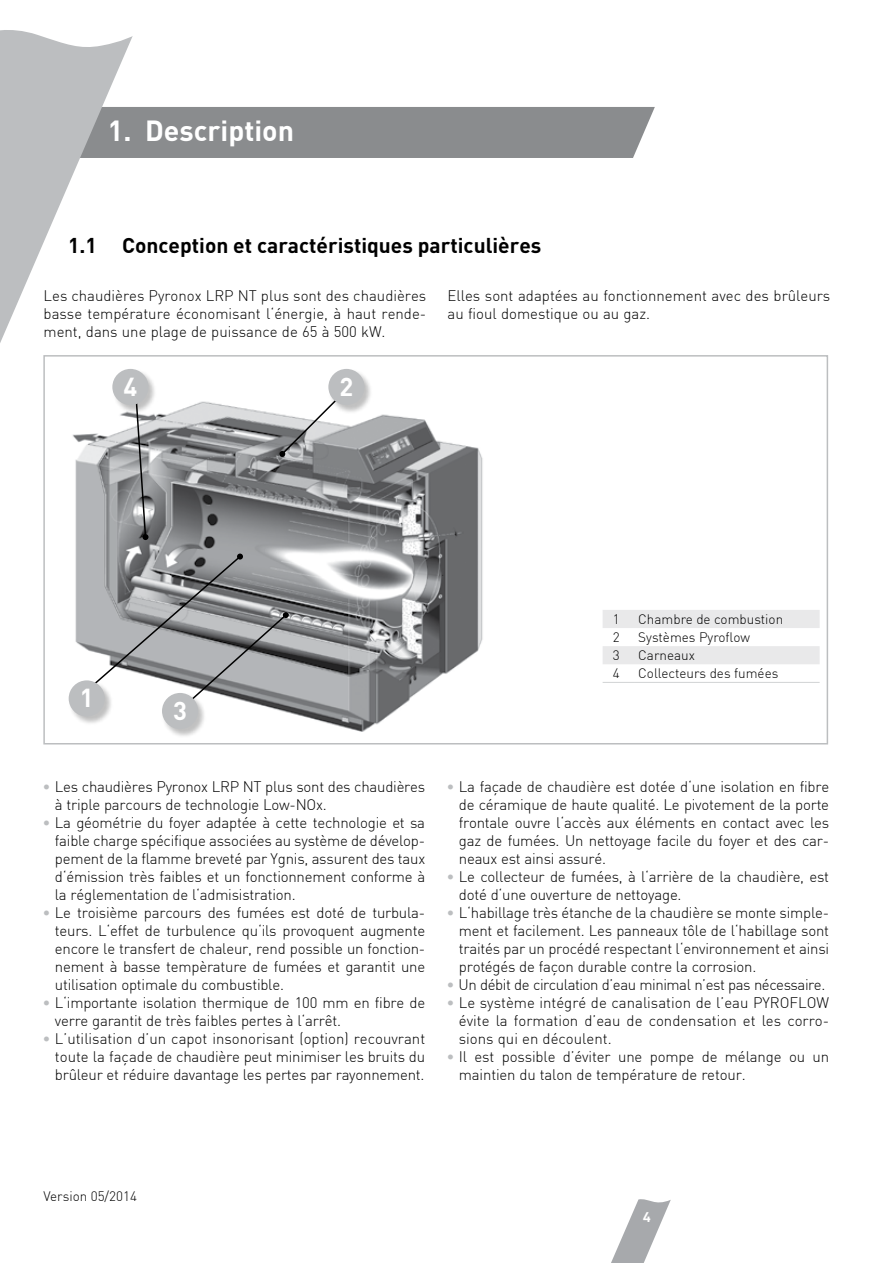
<style>
.page{position:relative;width:893px;height:1263px;background:#fff}
.page>*{position:absolute;margin:0;border:0;box-sizing:border-box;transform-origin:0 0}
.t1{font:700 28.5px "DIN";color:#fff}
.t2{font:700 25.5px "DIN";color:#fff}
.t3{font:700 21px "DIN";color:#000}
.t4{font:300 15px/18px "DIN";letter-spacing:-.015em;color:#000;text-align:justify}
.t5{font:600 15px "Aptifer Sans LT Pro";color:#fff}
.t6{font:300 13.5px "DIN";color:#000}
.s1{color:#bcbec0}
</style>
<div class="page">
<div style="left:43px;top:355px;width:785px;height:389px;border:2px solid #bcbec0"></div>
<svg style="left:611px;top:1199px;width:60px;height:64px"></svg>
<svg style="left:603px;top:610px;width:217px;height:54px"></svg>
<hr style="left:603px;top:682px;width:31px;height:1px;background:#d1d3d4">
<hr style="left:634px;top:682px;width:186px;height:1px;background:#d1d3d4">
<div style="left:133px;top:107px;width:522px;height:51px;background:#8a8c8e"></div>
<svg style="left:0;top:30px;width:133px;height:343px"></svg>
<img style="left:72px;top:401px;width:411px;height:330px">
<svg style="left:134px;top:414px;width:14px;height:126px;background:#8f9092"></svg>
<div style="left:112px;top:368px;width:45px;height:46px;background:#000;opacity:.25"></div>
<div style="left:112px;top:369px;width:36px;height:36px;background:#bcbec0;border-radius:50%"></div>
<div style="left:162px;top:692px;width:45px;height:46px;background:#000;opacity:.25"></div>
<div style="left:162px;top:693px;width:36px;height:36px;background:#bcbec0;border-radius:50%"></div>
<svg style="left:279px;top:401px;width:69px;height:56px"></svg>
<svg style="left:93px;top:554px;width:196px;height:150px;background:#9fa1a3"></svg>
<div style="left:68px;top:680px;width:46px;height:45px;background:#000;opacity:.25"></div>
<div style="left:69px;top:680px;width:36px;height:36px;background:#bcbec0;border-radius:50%"></div>
<div style="left:328px;top:368px;width:45px;height:46px;background:#000;opacity:.25"></div>
<div style="left:328px;top:369px;width:36px;height:36px;background:#bcbec0;border-radius:50%"></div>
<h1 class="t1" style="left:108px;top:113px;width:188px">1. Description</h1>
<h3 class="t3" style="left:68px;top:232px;width:475px">1.1 Conception et caractéristiques particulières</h3>
<p class="t4" style="left:44px;top:287px;width:384px">Les chaudières Pyronox LRP NT plus sont des chaudières basse température économisant l‘énergie, à haut rende&shy;ment, dans une plage de puissance de 65 à 500 kW.</p>
<p class="t4" style="left:448px;top:287px;width:384px">Elles sont adaptées au fonctionnement avec des brûleurs au fioul domestique ou au gaz.</p>
<h2 class="t2" style="left:123px;top:370px;width:15px">4</h2>
<h2 class="t2" style="left:339px;top:370px;width:15px">2</h2>
<h2 class="t2" style="left:80px;top:681px;width:15px">1</h2>
<h2 class="t2" style="left:173px;top:694px;width:15px">3</h2>
<p class="t6" style="left:613px;top:611px;width:8px">1</p>
<p class="t6" style="left:638px;top:611px;width:146px">Chambre de combustion</p>
<p class="t6" style="left:613px;top:629px;width:8px">2</p>
<p class="t6" style="left:638px;top:629px;width:113px">Systèmes Pyroflow</p>
<p class="t6" style="left:613px;top:647px;width:8px">3</p>
<p class="t6" style="left:638px;top:647px;width:58px">Carneaux</p>
<p class="t6" style="left:613px;top:665px;width:8px">4</p>
<p class="t6" style="left:638px;top:665px;width:142px">Collecteurs des fumées</p>
<p class="t4" style="left:55px;top:777px;width:372px;text-indent:-12px"><span class="s1">•</span> Les chaudières Pyronox LRP NT plus sont des chaudières à triple parcours de technologie Low-NOx.</p>
<p class="t4" style="left:55px;top:813px;width:372px;text-indent:-12px"><span class="s1">•</span> La géométrie du foyer adaptée à cette technologie et sa faible charge spécifique associées au système de dévelop&shy;pement de la flamme breveté par Ygnis, assurent des taux d‘émission très faibles et un fonctionnement conforme à la réglementation de l‘admisistration.</p>
<p class="t4" style="left:55px;top:903px;width:372px;text-indent:-12px"><span class="s1">•</span> Le troisième parcours des fumées est doté de turbula&shy;teurs. L‘effet de turbulence qu‘ils provoquent augmente encore le transfert de chaleur, rend possible un fonction&shy;nement à basse tempèrature de fumées et garantit une utilisation optimale du combustible.</p>
<p class="t4" style="left:55px;top:993px;width:372px;text-indent:-12px"><span class="s1">•</span> L‘importante isolation thermique de 100 mm en fibre de verre garantit de très faibles pertes à l‘arrêt.</p>
<p class="t4" style="left:55px;top:1029px;width:372px;text-indent:-12px"><span class="s1">•</span> L’utilisation d’un capot insonorisant (option) recouvrant toute la façade de chaudière peut minimiser les bruits du brûleur et réduire davantage les pertes par rayonnement.</p>
<p class="t4" style="left:459px;top:777px;width:372px;text-indent:-12px"><span class="s1">•</span> La façade de chaudière est dotée d‘une isolation en fibre de céramique de haute qualité. Le pivotement de la porte frontale ouvre l‘accès aux éléments en contact avec les gaz de fumées. Un nettoyage facile du foyer et des car&shy;neaux est ainsi assuré.</p>
<p class="t4" style="left:459px;top:867px;width:372px;text-indent:-12px"><span class="s1">•</span> Le collecteur de fumées, à l‘arrière de la chaudière, est doté d‘une ouverture de nettoyage.</p>
<p class="t4" style="left:459px;top:903px;width:372px;text-indent:-12px"><span class="s1">•</span> L‘habillage très étanche de la chaudière se monte simple&shy;ment et facilement. Les panneaux tôle de l‘habillage sont traités par un procédé respectant l‘environnement et ainsi protégés de façon durable contre la corrosion.</p>
<p class="t4" style="left:446px;top:975px;width:380px"><span class="s1">•</span> Un débit de circulation d’eau minimal n’est pas nécessaire.</p>
<p class="t4" style="left:459px;top:993px;width:372px;text-indent:-12px"><span class="s1">•</span> Le système intégré de canalisation de l’eau PYROFLOW évite la formation d’eau de condensation et les corro&shy;sions qui en découlent.</p>
<p class="t4" style="left:459px;top:1047px;width:372px;text-indent:-12px"><span class="s1">•</span> Il est possible d’éviter une pompe de mélange ou un maintien du talon de température de retour.</p>
<p class="t6" style="left:44px;top:1188px;width:95px">Version 05/2014</p>
<p class="t5" style="left:643px;top:1208px;width:10px">4</p>
</div>
